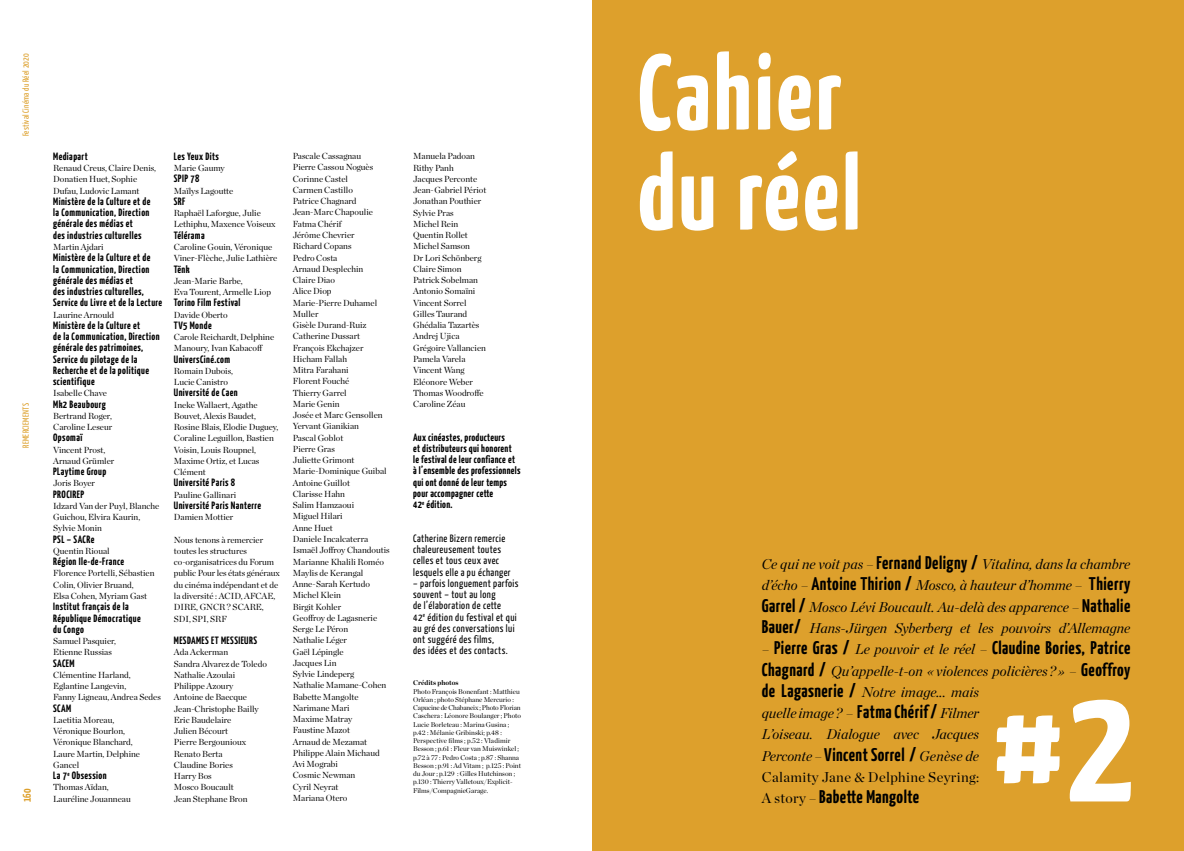
<style>
.page{position:relative;width:1184px;height:851px;background:#fff}
.page>*{position:absolute;margin:0;border:0;box-sizing:border-box;transform-origin:0 0}
.t1{font:700 106.25px/100px "Yanone Kaffeesatz";letter-spacing:.025em;color:#fff}
.t2{font:700 18.38px "Yanone Kaffeesatz";letter-spacing:.025em;color:#000}
.t3{font:italic 14.12px/21.2px "Chronicle Display";color:#000;text-align:justify}
.t4{font:700 11.25px "Yanone Kaffeesatz";color:#dda02c}
.t5{font:700 10.62px/11.2px "Yanone Kaffeesatz";letter-spacing:.04em;color:#000}
.t6{font:10.62px/11.2px "Yanone Kaffeesatz";letter-spacing:.04em;color:#000}
.t7{font:8.75px/11.2px "Chronicle Display";color:#000}
.t8{font:8.75px "Yanone Kaffeesatz";letter-spacing:.025em;color:#dda02c}
.t9{font:6.88px/8.2px "Chronicle Display";color:#000}
.t10{font:700 6.88px "Chronicle Display";color:#000}
.s1{font-family:"Yanone Kaffeesatz";font-weight:700;font-style:normal;font-size:18.38px}
.s2{font-family:"Chronicle Display";font-weight:400;font-style:italic;font-size:14.12px}
.s3{font-style:normal}
.s4{font-family:"Chronicle Display";font-weight:400;font-size:14.12px}
</style>
<div class="page">
<div style="left:592px;top:0;width:591px;height:850px;background:#dda02c"></div>
<svg style="left:996px;top:699px;width:134px;height:102px"></svg>
<p class="t8" style="left:21px;top:136px;width:85px;rotate:-90deg">Festival Cinéma du Réel 2020</p>
<p class="t8" style="left:21px;top:448px;width:46px;rotate:-90deg">REMERCIEMENTS</p>
<p class="t4" style="left:20px;top:801px;width:15px;rotate:-90deg">160</p>
<p class="t5" style="left:53px;top:150px;width:36px">Mediapart</p>
<p class="t7" style="left:53px;top:162px;width:104px">Renaud Creus, Claire Denis,<br>Donatien Huet, Sophie<br>Dufau, Ludovic Lamant</p>
<p class="t5" style="left:53px;top:195px;width:99px">Ministère de la Culture et de la Communication, Direction générale des médias et<br>des industries culturelles</p>
<p class="t7" style="left:53px;top:240px;width:52px">Martin Ajdari</p>
<p class="t5" style="left:53px;top:252px;width:110px">Ministère de la Culture et de<br>la Communication, Direction générale des médias et<br>des industries culturelles,<br>Service du Livre et de la Lecture</p>
<p class="t7" style="left:53px;top:308px;width:63px">Laurine Arnould</p>
<p class="t5" style="left:53px;top:319px;width:108px">Ministère de la Culture et<br>de la Communication, Direction générale des patrimoines,<br>Service du pilotage de la<br>Recherche et de la politique scientifique</p>
<p class="t7" style="left:53px;top:387px;width:55px">Isabelle Chave</p>
<p class="t5" style="left:53px;top:398px;width:54px">Mk2 Beaubourg</p>
<p class="t7" style="left:53px;top:409px;width:60px">Bertrand Roger,<br>Caroline Leseur</p>
<p class="t5" style="left:53px;top:432px;width:31px">Opsomaï</p>
<p class="t7" style="left:53px;top:443px;width:63px">Vincent Prost,<br>Arnaud Grümler</p>
<p class="t5" style="left:53px;top:465px;width:55px">PLaytime Group</p>
<p class="t7" style="left:53px;top:477px;width:43px">Joris Boyer</p>
<p class="t5" style="left:53px;top:488px;width:32px">PROCIREP</p>
<p class="t7" style="left:53px;top:499px;width:108px">Idzard Van der Puyl, Blanche<br>Guichou, Elvira Kaurin,<br>Sylvie Monin</p>
<p class="t5" style="left:53px;top:533px;width:43px">PSL – SACRe</p>
<p class="t7" style="left:53px;top:544px;width:58px">Quentin Rioual</p>
<p class="t5" style="left:53px;top:555px;width:73px">Région Ile-de-France</p>
<p class="t7" style="left:53px;top:567px;width:103px">Florence Portelli, Sébastien<br>Colin, Olivier Bruand,<br>Elsa Cohen, Myriam Gast</p>
<p class="t5" style="left:53px;top:600px;width:89px">Institut français de la<br>République Démocratique du Congo</p>
<p class="t7" style="left:53px;top:634px;width:64px">Samuel Pasquier,<br>Etienne Russias</p>
<p class="t5" style="left:53px;top:657px;width:23px">SACEM</p>
<p class="t7" style="left:53px;top:668px;width:109px">Clémentine Harland,<br>Eglantine Langevin,<br>Fanny Ligneau, Andrea Sedes</p>
<p class="t5" style="left:53px;top:702px;width:20px">SCAM</p>
<p class="t7" style="left:53px;top:713px;width:88px">Laetitia Moreau,<br>Véronique Bourlon,<br>Véronique Blanchard,<br>Laure Martin, Delphine<br>Gancel</p>
<p class="t5" style="left:53px;top:769px;width:55px">La 7<sup>e</sup> Obsession</p>
<p class="t7" style="left:53px;top:780px;width:79px">Thomas Aïdan,<br>Lauréline Jouanneau</p>
<p class="t5" style="left:174px;top:150px;width:47px">Les Yeux Dits</p>
<p class="t7" style="left:174px;top:162px;width:52px">Marie Gaumy</p>
<p class="t5" style="left:174px;top:173px;width:27px">SPIP 78</p>
<p class="t7" style="left:174px;top:184px;width:61px">Maïlys Lagoutte</p>
<p class="t5" style="left:174px;top:195px;width:13px">SRF</p>
<p class="t7" style="left:174px;top:207px;width:103px">Raphaël Laforgue, Julie<br>Lethiphu, Maxence Voiseux</p>
<p class="t5" style="left:174px;top:229px;width:32px">Télérama</p>
<p class="t7" style="left:174px;top:240px;width:105px">Caroline Gouin, Véronique<br>Viner-Flèche, Julie Lathière</p>
<p class="t5" style="left:174px;top:263px;width:17px">Tënk</p>
<p class="t7" style="left:174px;top:274px;width:99px">Jean-Marie Barbe,<br>Eva Tourent, Armelle Liop</p>
<p class="t5" style="left:174px;top:297px;width:68px">Torino Film Festival</p>
<p class="t7" style="left:174px;top:308px;width:55px">Davide Oberto</p>
<p class="t5" style="left:174px;top:319px;width:39px">TV5 Monde</p>
<p class="t7" style="left:174px;top:330px;width:102px">Carole Reichardt, Delphine<br>Manoury, Ivan Kabacoff</p>
<p class="t5" style="left:174px;top:353px;width:58px">UniversCiné.com</p>
<p class="t7" style="left:174px;top:364px;width:61px">Romain Dubois,<br>Lucie Canistro</p>
<p class="t5" style="left:174px;top:387px;width:65px">Université de Caen</p>
<p class="t7" style="left:174px;top:398px;width:106px">Ineke Wallaert, Agathe<br>Bouvet, Alexis Baudet,<br>Rosine Blais, Elodie Duguey,<br>Coraline Leguillon, Bastien<br>Voisin, Louis Roupnel,<br>Maxime Ortiz, et Lucas<br>Clément</p>
<p class="t5" style="left:174px;top:477px;width:63px">Université Paris 8</p>
<p class="t7" style="left:174px;top:488px;width:64px">Pauline Gallinari</p>
<p class="t5" style="left:174px;top:499px;width:89px">Université Paris Nanterre</p>
<p class="t7" style="left:174px;top:510px;width:61px">Damien Mottier</p>
<p class="t7" style="left:174px;top:533px;width:108px">Nous tenons à remercier toutes les structures co-organisatrices du Forum public Pour les états généraux du cinéma indépendant et de la diversité : ACID, AFCAE,<br>DIRE, GNCR ? SCARE,<br>SDI, SPI, SRF</p>
<p class="t5" style="left:174px;top:634px;width:85px">MESDAMES ET MESSIEURS</p>
<p class="t7" style="left:174px;top:645px;width:95px">Ada Ackerman<br>Sandra Alvarez de Toledo<br>Nathalie Azoulai<br>Philippe Azoury<br>Antoine de Baecque<br>Jean-Christophe Bailly<br>Eric Baudelaire<br>Julien Bécourt<br>Pierre Bergounioux<br>Renato Berta<br>Claudine Bories<br>Harry Bos<br>Mosco Boucault<br>Jean Stephane Bron</p>
<p class="t7" style="left:293px;top:150px;width:98px">Pascale Cassagnau<br>Pierre Cassou Noguès<br>Corinne Castel<br>Carmen Castillo<br>Patrice Chagnard<br>Jean-Marc Chapoulie<br>Fatma Chérif<br>Jérôme Chevrier<br>Richard Copans<br>Pedro Costa<br>Arnaud Desplechin<br>Claire Diao<br>Alice Diop<br>Marie-Pierre Duhamel<br>Muller<br>Gisèle Durand-Ruiz<br>Catherine Dussart<br>François Ekchajzer<br>Hicham Fallah<br>Mitra Farahani<br>Florent Fouché<br>Thierry Garrel<br>Marie Genin<br>Josée et Marc Gensollen<br>Yervant Gianikian<br>Pascal Goblot<br>Pierre Gras<br>Juliette Grimont<br>Marie-Dominique Guibal<br>Antoine Guillot<br>Clarisse Hahn<br>Salim Hamzaoui<br>Miguel Hilari<br>Anne Huet<br>Daniele Incalcaterra<br>Ismaël Joffroy Chandoutis<br>Marianne Khalili Roméo<br>Maylis de Kerangal<br>Anne-Sarah Kertudo<br>Michel Klein<br>Birgit Kohler<br>Geoffroy de Lagasnerie<br>Serge Le Péron<br>Nathalie Léger<br>Gaël Lépingle<br>Jacques Lin<br>Sylvie Lindeperg<br>Nathalie Mamane-Cohen<br>Babette Mangolte<br>Narimane Mari<br>Maxime Matray<br>Faustine Mazot<br>Arnaud de Mezamat<br>Philippe Alain Michaud<br>Avi Mograbi<br>Cosmic Newman<br>Cyril Neyrat<br>Mariana Otero</p>
<p class="t7" style="left:413px;top:150px;width:75px">Manuela Padoan<br>Rithy Panh<br>Jacques Perconte<br>Jean-Gabriel Périot<br>Jonathan Pouthier<br>Sylvie Pras<br>Michel Rein<br>Quentin Rollet<br>Michel Samson<br>Dr Lori Schönberg<br>Claire Simon<br>Patrick Sobelman<br>Antonio Somaïni<br>Vincent Sorrel<br>Gilles Taurand<br>Ghédalia Tazartès<br>Andrej Ujica<br>Grégoire Vallancien<br>Pamela Varela<br>Vincent Wang<br>Eléonore Weber<br>Thomas Woodroffe<br>Caroline Zéau</p>
<p class="t5" style="left:413px;top:431px;width:109px">Aux cinéastes, producteurs<br>et distributeurs qui honorent<br>le festival de leur confiance et à l’ensemble des professionnels qui ont donné de leur temps pour accompagner cette<br>42<sup>e</sup> édition.</p>
<p class="t6" style="left:413px;top:532px;width:99px">Catherine Bizern remercie chaleureusement toutes celles et tous ceux avec lesquels elle a pu échanger</p>
<p class="t6" style="left:413px;top:577px;width:107px">– parfois longuement parfois souvent – tout au long<br>de l’élaboration de cette<br>42<sup>e</sup> édition du festival et qui au gré des conversations lui ont suggéré des films,<br>des idées et des contacts.</p>
<p class="t10" style="left:413px;top:677px;width:47px">Crédits photos</p>
<p class="t9" style="left:413px;top:686px;width:109px">Photo François Bonenfant : Matthieu Orléan ; photo Stéphane Mercurio :<br>Capucine de Chabaneix ; Photo Florian Caschera : Léonore Boulanger ; Photo Lucie Borleteau : Marina Gusina ; p.42 : Mélanie Gribinski; p.48 :<br>Perspective films ; p.52 : Vladimir Besson ; p.61 : Fleur van Muiswinkel ; p.72 à 77 : Pedro Costa ; p.87 : Shanna Besson ; p.91 : Ad Vitam ; p.125 : Point du Jour ; p.129 : Gilles Hutchinson ; p.130 : Thierry Valletoux/Explicit-Films/CompagnieGarage.</p>
<h1 class="t1" style="left:637px;top:40px;width:225px">Cahier du réel</h1>
<p class="t3" style="left:761px;top:552px;width:370px">Ce qui ne voit pas – <span class="s1">Fernand Deligny /</span> Vitalina, dans la chambre d’écho – <span class="s1">Antoine Thirion /</span> Mosco, à hauteur d’homme – <span class="s1">Thierry Garrel /</span> Mosco Lévi Boucault. Au-delà des apparence – <span class="s1">Nathalie Bauer/</span> Hans-Jürgen Syberberg et les pouvoirs d’Allemagne</p>
<h2 class="t2" style="left:761px;top:636px;width:370px"><span class="s2">–</span> Pierre Gras / <span class="s2">Le pouvoir et le réel –</span> Claudine Bories, Patrice</h2>
<p class="t3" style="left:761px;top:658px;width:370px;text-align:left"><span class="s1">Chagnard /</span> Qu’appelle-t-on « violences policières ? » – <span class="s1">Geoffroy de Lagasnerie /</span> Notre image... mais<br>quelle image ? – <span class="s1">Fatma Chérif/</span> Filmer<br>L’oiseau. Dialogue avec Jacques<br>Perconte – <span class="s1">Vincent Sorrel /</span> Genèse de<br><span class="s3">Calamity Jane &amp; Delphine Seyring:</span></p>
<h2 class="t2" style="left:761px;top:785px;width:159px"><span class="s4">A story</span> <span class="s2">–</span> Babette Mangolte</h2>
</div>
